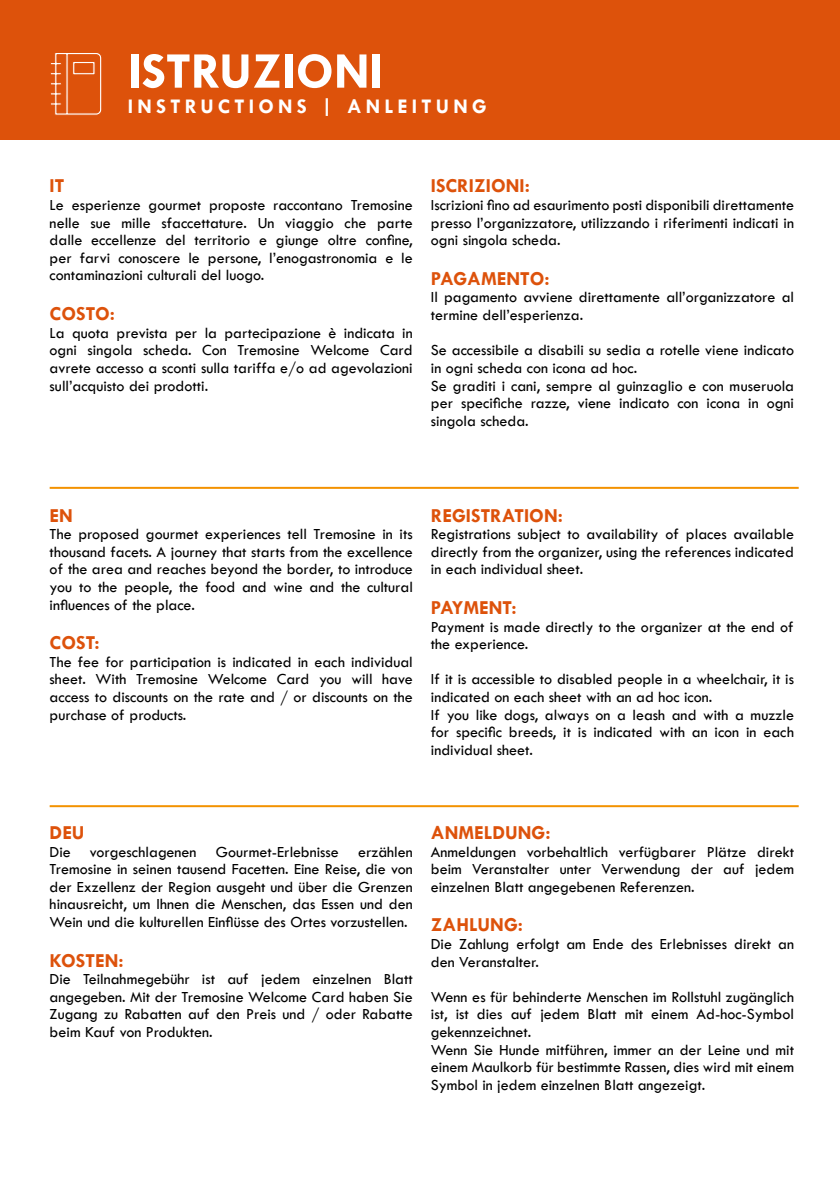
<style>
.page{position:relative;width:840px;height:1191px;background:#fff}
.page>*{position:absolute;margin:0;border:0;box-sizing:border-box;transform-origin:0 0}
.t1{font:700 51.8px "Tw Cen";color:#fff}
.t2{font:700 21px "Tw Cen";letter-spacing:.2em;color:#fff}
.t3{font:700 20px "Tw Cen";color:#dd520b}
.t4{font:16px/17.6px "Tw Cen";color:#000;text-align:justify}
</style>
<div class="page">
<div style="left:0;top:0;width:839px;height:139px;background:#dd520b"></div>
<svg style="left:50px;top:53px;width:52px;height:63px"></svg>
<hr style="left:50px;top:487px;width:748px;height:2px;background:#f39200">
<hr style="left:50px;top:805px;width:748px;height:2px;background:#f39200">
<h1 class="t1" style="left:128px;top:40px;width:257px">ISTRUZIONI</h1>
<h2 class="t2" style="left:128px;top:94px;width:360px">INSTRUCTIONS | ANLEITUNG</h2>
<p class="t3" style="left:50px;top:174px;width:16px">IT</p>
<p class="t4" style="left:50px;top:196px;width:364px">Le esperienze gourmet proposte raccontano Tremosine nelle sue mille sfaccettature. Un viaggio che parte dalle eccellenze del territorio e giunge oltre confine, per farvi conoscere le persone, l’enogastronomia e le contaminazioni culturali del luogo.</p>
<p class="t3" style="left:50px;top:302px;width:67px">COSTO:</p>
<p class="t4" style="left:50px;top:324px;width:364px">La quota prevista per la partecipazione è indicata in ogni singola scheda. Con Tremosine Welcome Card avrete accesso a sconti sulla tariffa e/o ad agevolazioni sull’acquisto dei prodotti.</p>
<p class="t3" style="left:430px;top:174px;width:101px">ISCRIZIONI:</p>
<p class="t4" style="left:430px;top:196px;width:364px">Iscrizioni fino ad esaurimento posti disponibili direttamente presso l’organizzatore, utilizzando i riferimenti indicati in ogni singola scheda.</p>
<p class="t3" style="left:430px;top:266px;width:120px">PAGAMENTO:</p>
<p class="t4" style="left:430px;top:288px;width:364px">Il pagamento avviene direttamente all’organizzatore al termine dell’esperienza.</p>
<p class="t4" style="left:430px;top:341px;width:364px;text-align:left">Se accessibile a disabili su sedia a rotelle viene indicato in ogni scheda con icona ad hoc.<br>Se graditi i cani, sempre al guinzaglio e con museruola per specifiche razze, viene indicato con icona in ogni singola scheda.</p>
<p class="t3" style="left:50px;top:503px;width:25px">EN</p>
<p class="t4" style="left:50px;top:525px;width:364px">The proposed gourmet experiences tell Tremosine in its thousand facets. A journey that starts from the excellence of the area and reaches beyond the border, to introduce you to the people, the food and wine and the cultural influences of the place.</p>
<p class="t3" style="left:50px;top:631px;width:51px">COST:</p>
<p class="t4" style="left:50px;top:653px;width:364px">The fee for participation is indicated in each individual sheet. With Tremosine Welcome Card you will have access to discounts on the rate and / or discounts on the purchase of products.</p>
<p class="t3" style="left:430px;top:503px;width:134px">REGISTRATION:</p>
<p class="t4" style="left:430px;top:525px;width:364px">Registrations subject to availability of places available directly from the organizer, using the references indicated in each individual sheet.</p>
<p class="t3" style="left:430px;top:595px;width:87px">PAYMENT:</p>
<p class="t4" style="left:430px;top:617px;width:364px">Payment is made directly to the organizer at the end of the experience.</p>
<p class="t4" style="left:430px;top:670px;width:364px;text-align:left">If it is accessible to disabled people in a wheelchair, it is indicated on each sheet with an ad hoc icon.<br>If you like dogs, always on a leash and with a muzzle for specific breeds, it is indicated with an icon in each individual sheet.</p>
<p class="t3" style="left:50px;top:820px;width:36px">DEU</p>
<p class="t4" style="left:50px;top:842px;width:364px">Die vorgeschlagenen Gourmet-Erlebnisse erzählen Tremosine in seinen tausend Facetten. Eine Reise, die von der Exzellenz der Region ausgeht und über die Grenzen hinausreicht, um Ihnen die Menschen, das Essen und den Wein und die kulturellen Einflüsse des Ortes vorzustellen.</p>
<p class="t3" style="left:50px;top:948px;width:75px">KOSTEN:</p>
<p class="t4" style="left:50px;top:970px;width:364px">Die Teilnahmegebühr ist auf jedem einzelnen Blatt angegeben. Mit der Tremosine Welcome Card haben Sie Zugang zu Rabatten auf den Preis und / oder Rabatte beim Kauf von Produkten.</p>
<p class="t3" style="left:430px;top:820px;width:121px">ANMELDUNG:</p>
<p class="t4" style="left:430px;top:842px;width:364px">Anmeldungen vorbehaltlich verfügbarer Plätze direkt beim Veranstalter unter Verwendung der auf jedem einzelnen Blatt angegebenen Referenzen.</p>
<p class="t3" style="left:430px;top:913px;width:94px">ZAHLUNG:</p>
<p class="t4" style="left:430px;top:935px;width:364px">Die Zahlung erfolgt am Ende des Erlebnisses direkt an den Veranstalter.</p>
<p class="t4" style="left:430px;top:988px;width:364px;text-align:left">Wenn es für behinderte Menschen im Rollstuhl zugänglich ist, ist dies auf jedem Blatt mit einem Ad-hoc-Symbol gekennzeichnet.<br>Wenn Sie Hunde mitführen, immer an der Leine und mit einem Maulkorb für bestimmte Rassen, dies wird mit einem Symbol in jedem einzelnen Blatt angezeigt.</p>
</div>
